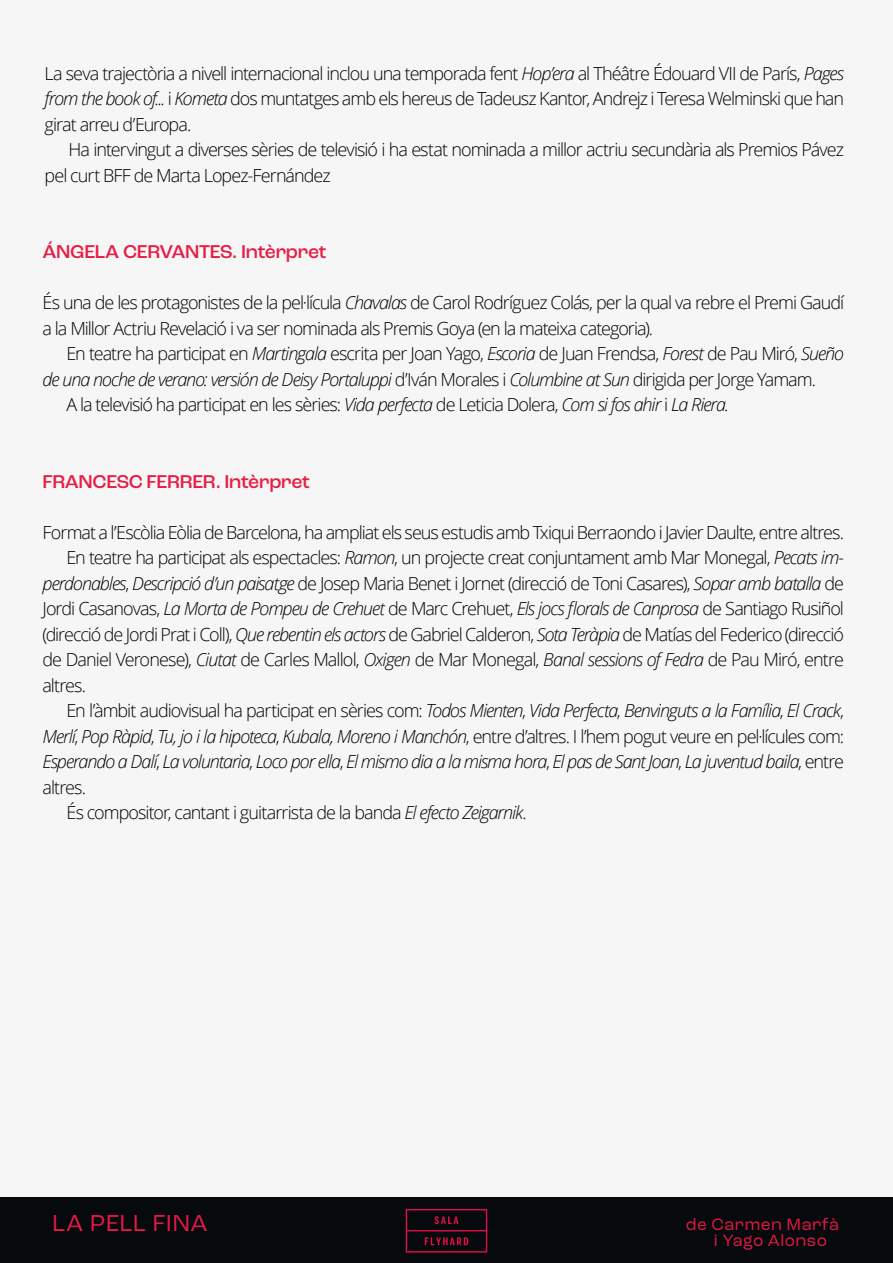
<style>
.page{position:relative;width:893px;height:1263px;background:#fff}
.page>*{position:absolute;margin:0;border:0;box-sizing:border-box;transform-origin:0 0}
.t1{font:24.3px "Roc Grotesk";letter-spacing:.015em;color:#e61845}
.t2{font:500 19.5px "Roc Grotesk";letter-spacing:-.015em;color:#e61e46}
.t3{font:300 18px/25.5px "Open Sans";letter-spacing:-.055em;color:#000}
.t4{font:italic 300 18px "Open Sans";letter-spacing:-.06em;color:#000}
.t5{font:17.25px/16.2px "Roc Grotesk";letter-spacing:.025em;color:#e61845}
.s1{font-style:italic}
.s2{font-style:normal}
</style>
<div class="page">
<div style="left:0;top:1196px;width:893px;height:67px;background:#060a0d"></div>
<svg style="left:406px;top:1209px;width:81px;height:43px"></svg>
<div style="left:0;top:0;width:893px;height:1196px;background:#f6f6f6"></div>
<p class="t3" style="left:45px;top:60px;width:801px;text-align:justify">La seva trajectòria a nivell internacional inclou una temporada fent <span class="s1">Hop’era</span> al Théâtre Édouard VII de París, <span class="s1">Pages from the book of...</span> i <span class="s1">Kometa</span> dos muntatges amb els hereus de Tadeusz Kantor, Andrejz i Teresa Welminski que han girat arreu d’Europa.</p>
<p class="t3" style="left:45px;top:136px;width:801px;text-indent:24px">Ha intervingut a diverses sèries de televisió i ha estat nominada a millor actriu secundària als Premios Pávez pel curt BFF de Marta Lopez-Fernández</p>
<p class="t2" style="left:43px;top:240px;width:286px">ÁNGELA CERVANTES. Intèrpret</p>
<p class="t3" style="left:43px;top:289px;width:803px">És una de les protagonistes de la pel·lícula <span class="s1">Chavalas</span> de Carol Rodríguez Colás, per la qual va rebre el Premi Gaudí a la Millor Actriu Revelació i va ser nominada als Premis Goya (en la mateixa categoria).</p>
<p class="t3" style="left:67px;top:340px;width:779px">En teatre ha participat en <span class="s1">Martingala</span> escrita per Joan Yago, <span class="s1">Escoria</span> de Juan Frendsa, <span class="s1">Forest</span> de Pau Miró, <span class="s1">Sueño</span></p>
<p class="t4" style="left:42px;top:367px;width:775px">de una noche de verano: versión de Deisy Portaluppi <span class="s2">d’Iván Morales i</span> Columbine at Sun <span class="s2">dirigida per Jorge Yamam.</span></p>
<p class="t3" style="left:66px;top:391px;width:663px">A la televisió ha participat en les sèries: <span class="s1">Vida perfecta</span> de Leticia Dolera, <span class="s1">Com si fos ahir</span> i <span class="s1">La Riera</span>.</p>
<p class="t2" style="left:43px;top:469px;width:269px">FRANCESC FERRER. Intèrpret</p>
<p class="t3" style="left:43px;top:519px;width:803px">Format a l’Escòlia Eòlia de Barcelona, ha ampliat els seus estudis amb Txiqui Berraondo i Javier Daulte, entre altres.</p>
<p class="t3" style="left:67px;top:544px;width:779px">En teatre ha participat als espectacles: <span class="s1">Ramon</span>, un projecte creat conjuntament amb Mar Monegal, <span class="s1">Pecats im-</span></p>
<p class="t3" style="left:43px;top:570px;width:803px"><span class="s1">perdonables</span>, <span class="s1">Descripció d’un paisatge</span> de Josep Maria Benet i Jornet (direcció de Toni Casares), <span class="s1">Sopar amb batalla</span> de</p>
<p class="t4" style="left:43px;top:596px;width:803px"><span class="s2">Jordi Casanovas,</span> La Morta de Pompeu de Crehuet <span class="s2">de Marc Crehuet,</span> Els jocs florals de Canprosa <span class="s2">de Santiago Rusiñol</span></p>
<p class="t3" style="left:42px;top:621px;width:803px">(direcció de Jordi Prat i Coll), <span class="s1">Que rebentin els actors</span> de Gabriel Calderon, <span class="s1">Sota Teràpia</span> de Matías del Federico (direcció</p>
<p class="t3" style="left:42px;top:646px;width:803px">de Daniel Veronese), <span class="s1">Ciutat</span> de Carles Mallol, <span class="s1">Oxigen</span> de Mar Monegal, <span class="s1">Banal sessions of Fedra</span> de Pau Miró, entre</p>
<p class="t3" style="left:42px;top:672px;width:45px">altres.</p>
<p class="t4" style="left:66px;top:698px;width:779px"><span class="s2">En l’àmbit audiovisual ha participat en sèries com:</span> Todos Mienten<span class="s2">,</span> Vida Perfecta<span class="s2">,</span> Benvinguts a la Família<span class="s2">,</span> El Crack<span class="s2">,</span></p>
<p class="t3" style="left:42px;top:723px;width:803px"><span class="s1">Merlí</span>, <span class="s1">Pop Ràpid</span>, <span class="s1">Tu, jo i la hipoteca</span>, <span class="s1">Kubala, Moreno i Manchón</span>, entre d’altres. I l’hem pogut veure en pel·lícules com:</p>
<p class="t4" style="left:42px;top:749px;width:803px">Esperando a Dalí<span class="s2">,</span> La voluntaria<span class="s2">,</span> Loco por ella<span class="s2">,</span> El mismo dia a la misma hora<span class="s2">,</span> El pas de SantJoan<span class="s2">,</span> La juventud baila<span class="s2">, entre</span></p>
<p class="t3" style="left:42px;top:774px;width:45px">altres.</p>
<p class="t3" style="left:66px;top:799px;width:462px">És compositor, cantant i guitarrista de la banda <span class="s1">El efecto Zeigarnik</span>.</p>
<h1 class="t1" style="left:52px;top:1208px;width:157px">LA PELL FINA</h1>
<p class="t5" style="left:714px;top:1216px;width:127px;text-indent:-28px">de Carmen Marfà i Yago Alonso</p>
</div>
